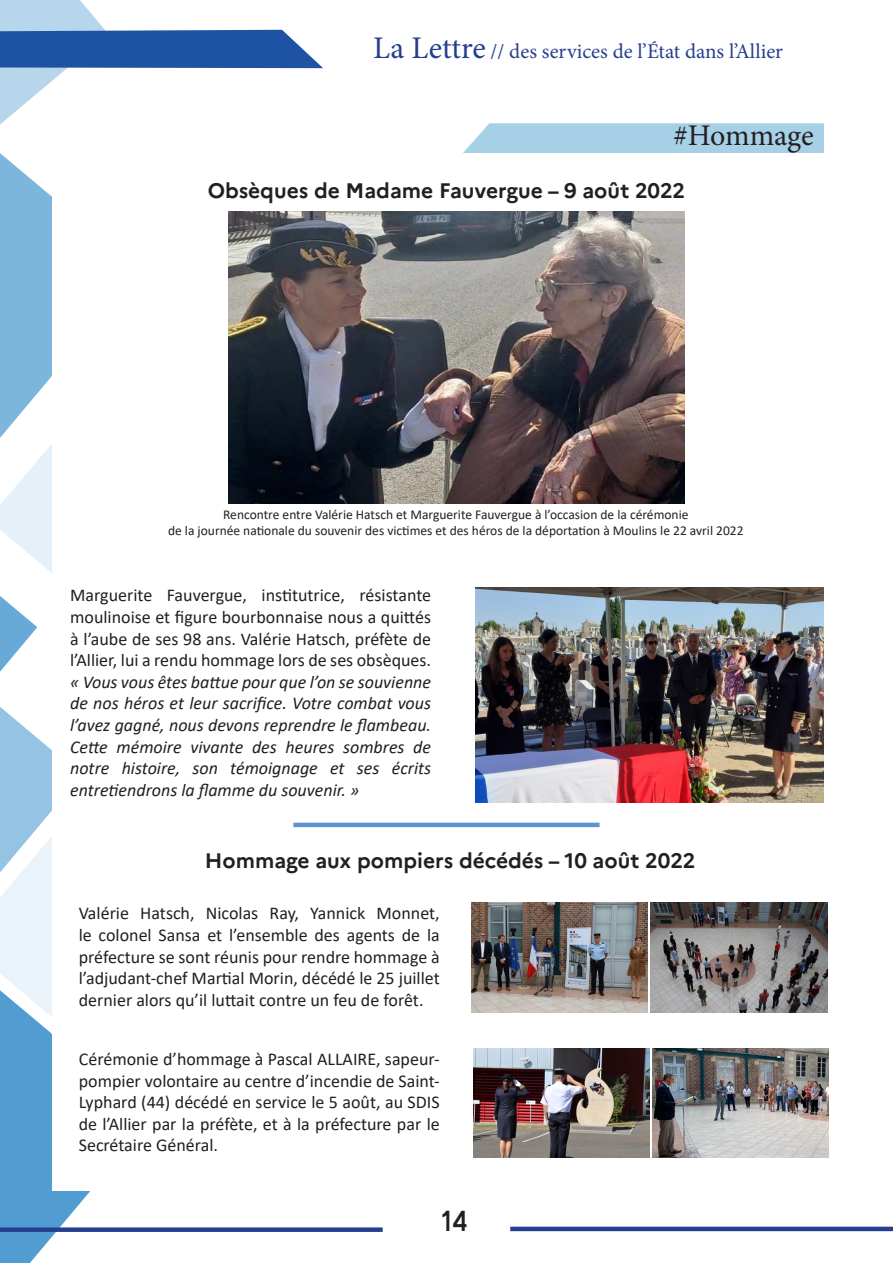
<style>
.page{position:relative;width:893px;height:1263px;background:#fff}
.page>*{position:absolute;margin:0;border:0;box-sizing:border-box;transform-origin:0 0}
.t1{font:30px "Minion Pro";letter-spacing:-.005em;color:#231f20}
.t2{font:25.5px "Caracteres L2";color:#231f20}
.t3{font:700 21px "Marianne";color:#231f20}
.t4{font:21px "Minion Pro";color:#253f8e}
.t5{font:italic 18px/21.6px "Calibri";color:#231f20;text-align:justify}
.t6{font:18px/21.6px "Calibri";color:#231f20;text-align:justify}
.t7{font:13.5px "Calibri";color:#231f20}
.s1{font-size:31.5px}
.s2{font-style:normal}
</style>
<div class="page">
<hr style="left:510px;top:1227px;width:383px;height:4px;background:#253f8e">
<svg style="left:0;top:465px;width:52px;height:490px"></svg>
<svg style="left:0;top:955px;width:91px;height:308px;fill:#519dd1"></svg>
<svg style="left:0;top:197px;width:52px;height:268px;fill:#7db6dd"></svg>
<svg style="left:0;top:0;width:323px;height:197px"></svg>
<div style="left:0;top:1227px;width:383px;height:5px;background:#253f8e"></div>
<div style="left:463px;top:123px;width:361px;height:30px;background:#a5d0e6"></div>
<div style="left:53px;top:154px;width:776px;height:1036px;background:#fff"></div>
<img style="left:228px;top:211px;width:457px;height:292px">
<img style="left:475px;top:588px;width:349px;height:214px">
<img style="left:473px;top:1048px;width:176px;height:109px">
<img style="left:652px;top:1048px;width:177px;height:109px">
<hr style="left:293px;top:823px;width:307px;height:4px;background:#5e93ce">
<img style="left:471px;top:903px;width:177px;height:109px">
<img style="left:651px;top:903px;width:176px;height:109px">
<p class="t4" style="left:373px;top:37px;width:411px"><span class="s1">La Lettre</span> // des services de l’État dans l’Allier</p>
<p class="t1" style="left:674px;top:115px;width:142px">#Hommage</p>
<p class="t3" style="left:208px;top:177px;width:479px">Obsèques de Madame Fauvergue – 9 août 2022</p>
<p class="t7" style="left:223px;top:505px;width:467px">Rencontre entre Valérie Hatsch et Marguerite Fauvergue à l’occasion de la cérémonie</p>
<p class="t7" style="left:168px;top:521px;width:577px">de la journée nationale du souvenir des victimes et des héros de la déportation à Moulins le 22 avril 2022</p>
<p class="t5" style="left:70px;top:584px;width:362px"><span class="s2">Marguerite Fauvergue, institutrice, résistante moulinoise et figure bourbonnaise nous a quittés à l’aube de ses 98 ans. Valérie Hatsch, préfète de l’Allier, lui a rendu hommage lors de ses obsèques. </span>« Vous vous êtes battue pour que l’on se souvienne de nos héros et leur sacrifice. Votre combat vous l’avez gagné, nous devons reprendre le flambeau.<br>Cette mémoire vivante des heures sombres de notre histoire, son témoignage et ses écrits entretiendrons la flamme du souvenir. »</p>
<p class="t3" style="left:205px;top:847px;width:492px">Hommage aux pompiers décédés – 10 août 2022</p>
<p class="t6" style="left:79px;top:902px;width:362px">Valérie Hatsch, Nicolas Ray, Yannick Monnet, le colonel Sansa et l’ensemble des agents de la préfecture se sont réunis pour rendre hommage à l’adjudant-chef Martial Morin, décédé le 25 juillet dernier alors qu’il luttait contre un feu de forêt.</p>
<p class="t6" style="left:79px;top:1048px;width:362px">Cérémonie d’hommage à Pascal ALLAIRE, sapeur&shy;pompier volontaire au centre d’incendie de Saint-Lyphard (44) décédé en service le 5 août, au SDIS de l’Allier par la préfète, et à la préfecture par le Secrétaire Général.</p>
<h2 class="t2" style="left:441px;top:1206px;width:29px">14</h2>
</div>
